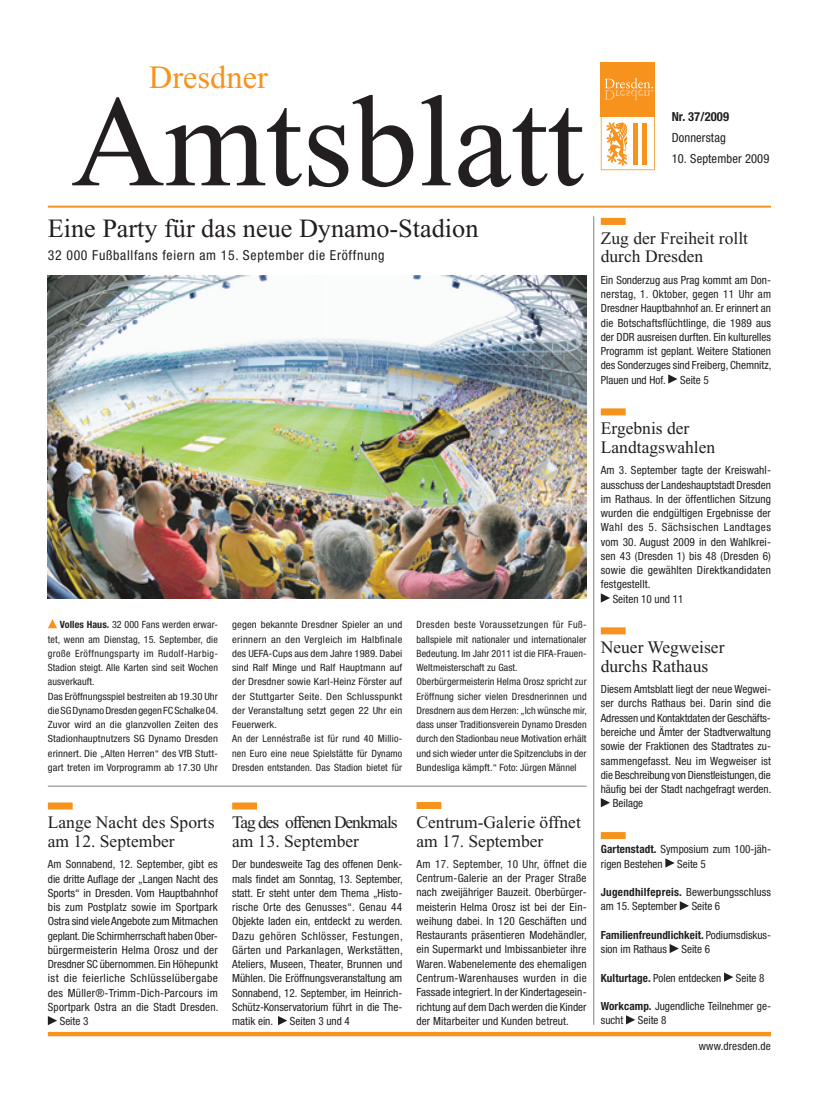
<style>
.page{position:relative;width:833px;height:1117px;background:#fff}
.page>*{position:absolute;margin:0;border:0;box-sizing:border-box;transform-origin:0 0}
.t1{font:130px "Times";color:#231f20}
.t2{font:32.5px "Times";color:#f7931d}
.t3{font:26.25px "Times";color:#231f20}
.t4{font:17.5px/18.8px "Times";color:#231f20}
.t5{font:17.5px/18.8px "Times";letter-spacing:-.06em;color:#231f20}
.t6{font:condensed 13.75px "Helvetica Neue";letter-spacing:.05em;color:#231f20}
.t7{font:700 condensed 12.5px/21px "Helvetica Neue";letter-spacing:.01em;color:#231f20}
.t8{font:condensed 12.5px "Helvetica Neue";letter-spacing:.01em;color:#231f20}
.t9{font:condensed 11.25px/14.2px "Helvetica Neue";letter-spacing:.005em;color:#231f20}
.t10{font:condensed 11.25px "Helvetica Neue";letter-spacing:.04em;color:#231f20}
.t11{font:condensed 11.25px "Helvetica Neue";letter-spacing:.025em;color:#231f20}
.t12{font:condensed 11.25px "Helvetica Neue";letter-spacing:.045em;color:#231f20}
.t13{font:condensed 10px/14.2px "Helvetica Neue";letter-spacing:.01em;color:#231f20}
.t14{font:condensed 10px/14.2px "Helvetica Neue";letter-spacing:.01em;color:#231f20;scale:1.06 1}
.s1{font-weight:700}
.s2{font-weight:400}
</style>
<div class="page">
<div style="left:48px;top:1031px;width:723px;height:5px;background:#f7931d"></div>
<hr style="left:48px;top:206px;width:723px;height:2px;background:#f7931d">
<div style="left:601px;top:62px;width:54px;height:54px;background:#f7931d"></div>
<svg style="left:604px;top:78px;width:49px;height:22px"></svg>
<svg style="left:601px;top:116px;width:54px;height:54px"></svg>
<hr style="left:48px;top:785px;width:538px;height:1px;background:#808285">
<hr style="left:593px;top:216px;width:1px;height:808px;background:#808285">
<img style="left:48px;top:276px;width:538px;height:322px">
<svg style="left:48px;top:619px;width:9px;height:9px"></svg>
<div style="left:48px;top:802px;width:25px;height:7px;background:#f7931d"></div>
<svg style="left:48px;top:1016px;width:9px;height:8px"></svg>
<div style="left:232px;top:802px;width:25px;height:7px;background:#f7931d"></div>
<svg style="left:278px;top:1016px;width:9px;height:8px"></svg>
<div style="left:416px;top:801px;width:25px;height:7px;background:#f7931d"></div>
<div style="left:601px;top:218px;width:24px;height:7px;background:#f7931d"></div>
<div style="left:601px;top:408px;width:24px;height:7px;background:#f7931d"></div>
<div style="left:601px;top:627px;width:24px;height:7px;background:#f7931d"></div>
<svg style="left:601px;top:832px;width:24px;height:6px"></svg>
<svg style="left:668px;top:374px;width:9px;height:9px"></svg>
<svg style="left:601px;top:593px;width:9px;height:9px"></svg>
<svg style="left:601px;top:798px;width:9px;height:9px"></svg>
<svg style="left:665px;top:858px;width:9px;height:9px"></svg>
<svg style="left:679px;top:901px;width:10px;height:9px"></svg>
<svg style="left:669px;top:944px;width:10px;height:8px"></svg>
<svg style="left:724px;top:972px;width:9px;height:9px"></svg>
<svg style="left:626px;top:1015px;width:9px;height:9px"></svg>
<p class="t2" style="left:149px;top:59px;width:121px">Dresdner</p>
<p class="t1" style="left:71px;top:71px;width:514px">Amtsblatt</p>
<p class="t3" style="left:48px;top:214px;width:432px">Eine Party für das neue Dynamo-Stadion</p>
<p class="t6" style="left:48px;top:247px;width:338px">32 000 Fußballfans feiern am 15. September die Eröffnung</p>
<p class="t13" style="left:48px;top:617px;width:172px;text-indent:12px"><span class="s1">Volles Haus.</span> 32 000 Fans werden erwar&shy;tet, wenn am Dienstag, 15. September, die große Eröffnungsparty im Rudolf-Harbig-Stadion steigt. Alle Karten sind seit Wochen ausverkauft.<br>Das Eröffnungsspiel bestreiten ab 19.30 Uhr die SG Dynamo Dresden gegen FC Schalke 04.<br>Zuvor wird an die glanzvollen Zeiten des Stadionhauptnutzers SG Dynamo Dresden erinnert. Die „Alten Herren“ des VfB Stutt&shy;gart treten im Vorprogramm ab 17.30 Uhr</p>
<p class="t14" style="left:232px;top:617px;width:162px">gegen bekannte Dresdner Spieler an und erinnern an den Vergleich im Halbfinale des UEFA-Cups aus dem Jahre 1989. Dabei sind Ralf Minge und Ralf Hauptmann auf der Dresdner sowie Karl-Heinz Förster auf der Stuttgarter Seite. Den Schlusspunkt der Veranstaltung setzt gegen 22 Uhr ein Feuerwerk.<br>An der Lennéstraße ist für rund 40 Millio&shy;nen Euro eine neue Spielstätte für Dynamo Dresden entstanden. Das Stadion bietet für</p>
<p class="t13" style="left:416px;top:617px;width:172px">Dresden beste Voraussetzungen für Fuß&shy;ballspiele mit nationaler und internationaler Bedeutung. Im Jahr 2011 ist die FIFA-Frauen-Weltmeisterschaft zu Gast.<br>Oberbürgermeisterin Helma Orosz spricht zur Eröffnung sicher vielen Dresdnerinnen und Dresdnern aus dem Herzen: „Ich wünsche mir, dass unser Traditionsverein Dynamo Dresden durch den Stadionbau neue Motivation erhält und sich wieder unter die Spitzenclubs in der Bundesliga kämpft.“ Foto: Jürgen Männel</p>
<p class="t4" style="left:48px;top:812px;width:168px">Lange Nacht des Sports am 12. September</p>
<p class="t9" style="left:48px;top:857px;width:171px">Am Sonnabend, 12. September, gibt es</p>
<p class="t9" style="left:48px;top:871px;width:172px">die dritte Auflage der „Langen Nacht des</p>
<p class="t9" style="left:48px;top:885px;width:172px">Sports“ in Dresden. Vom Hauptbahnhof</p>
<p class="t9" style="left:48px;top:899px;width:172px">bis zum Postplatz sowie im Sportpark</p>
<p class="t9" style="left:48px;top:914px;width:172px">Ostra sind viele Angebote zum Mitmachen</p>
<p class="t9" style="left:48px;top:928px;width:172px">geplant. Die Schirmherrschaft haben Ober-</p>
<p class="t9" style="left:48px;top:942px;width:172px">bürgermeisterin Helma Orosz und der</p>
<p class="t9" style="left:48px;top:956px;width:172px">Dresdner SC übernommen. Ein Höhepunkt</p>
<p class="t10" style="left:48px;top:971px;width:171px">ist die feierliche Schlüsselübergabe</p>
<p class="t11" style="left:48px;top:985px;width:171px">des Müller®-Trimm-Dich-Parcours im</p>
<p class="t9" style="left:48px;top:999px;width:172px">Sportpark Ostra an die Stadt Dresden.</p>
<p class="t9" style="left:60px;top:1013px;width:30px">Seite 3</p>
<p class="t5" style="left:232px;top:812px;width:167px">Tag des offenen Denkmals am 13. September</p>
<p class="t9" style="left:232px;top:857px;width:172px;text-align:justify">Der bundesweite Tag des offenen Denk&shy;mals findet am Sonntag, 13. September, statt. Er steht unter dem Thema „Histo&shy;rische Orte des Genusses“. Genau 44<br>Objekte laden ein, entdeckt zu werden.<br>Dazu gehören Schlösser, Festungen, Gärten und Parkanlagen, Werkstätten, Ateliers, Museen, Theater, Brunnen und Mühlen. Die Eröffnungsveranstaltung am Sonnabend, 12. September, im Heinrich-Schütz-Konservatorium führt in die The&shy;matik ein.</p>
<p class="t9" style="left:290px;top:1013px;width:61px">Seiten 3 und 4</p>
<p class="t4" style="left:416px;top:812px;width:166px">Centrum-Galerie öffnet am 17. September</p>
<p class="t9" style="left:416px;top:856px;width:172px">Am 17. September, 10 Uhr, öffnet die Centrum-Galerie an der Prager Straße nach zweijähriger Bauzeit. Oberbürger&shy;meisterin Helma Orosz ist bei der Ein&shy;weihung dabei. In 120 Geschäften und Restaurants präsentieren Modehändler, ein Supermarkt und Imbissanbieter ihre Waren. Wabenelemente des ehemaligen Centrum-Warenhauses wurden in die Fassade integriert. In der Kindertagesein&shy;richtung auf dem Dach werden die Kinder der Mitarbeiter und Kunden betreut.</p>
<p class="t7" style="left:671px;top:106px;width:59px">Nr. 37/2009<br><span class="s2">Donnerstag</span></p>
<p class="t8" style="left:671px;top:152px;width:99px">10. September 2009</p>
<p class="t4" style="left:601px;top:228px;width:149px">Zug der Freiheit rollt durch Dresden</p>
<p class="t9" style="left:601px;top:273px;width:172px">Ein Sonderzug aus Prag kommt am Don&shy;nerstag, 1. Oktober, gegen 11 Uhr am Dresdner Hauptbahnhof an. Er erinnert an die Botschaftsflüchtlinge, die 1989 aus der DDR ausreisen durften. Ein kulturelles Programm ist geplant. Weitere Stationen des Sonderzuges sind Freiberg, Chemnitz, Plauen und Hof.</p>
<p class="t9" style="left:680px;top:372px;width:30px">Seite 5</p>
<p class="t4" style="left:601px;top:419px;width:116px">Ergebnis der<br>Landtagswahlen</p>
<p class="t9" style="left:601px;top:463px;width:170px">Am 3. September tagte der Kreiswahl-</p>
<p class="t9" style="left:601px;top:477px;width:172px">ausschuss der Landeshauptstadt Dresden</p>
<p class="t9" style="left:601px;top:491px;width:172px">im Rathaus. In der öffentlichen Sitzung</p>
<p class="t9" style="left:601px;top:506px;width:172px">wurden die endgültigen Ergebnisse der</p>
<p class="t12" style="left:601px;top:520px;width:172px">Wahl des 5. Sächsischen Landtages</p>
<p class="t9" style="left:601px;top:534px;width:172px">vom 30. August 2009 in den Wahlkrei-</p>
<p class="t9" style="left:601px;top:548px;width:172px">sen 43 (Dresden 1) bis 48 (Dresden 6)</p>
<p class="t9" style="left:601px;top:563px;width:172px">sowie die gewählten Direktkandidaten</p>
<p class="t9" style="left:601px;top:577px;width:51px">festgestellt.</p>
<p class="t9" style="left:613px;top:591px;width:72px">Seiten 10 und 11</p>
<p class="t4" style="left:601px;top:637px;width:125px">Neuer Wegweiser durchs Rathaus</p>
<p class="t9" style="left:601px;top:682px;width:172px">Diesem Amtsblatt liegt der neue Wegwei-</p>
<p class="t9" style="left:601px;top:696px;width:172px">ser durchs Rathaus bei. Darin sind die</p>
<p class="t9" style="left:601px;top:710px;width:171px">Adressen und Kontaktdaten der Geschäfts-</p>
<p class="t9" style="left:601px;top:724px;width:172px">bereiche und Ämter der Stadtverwaltung</p>
<p class="t9" style="left:601px;top:739px;width:172px">sowie der Fraktionen des Stadtrates zu-</p>
<p class="t9" style="left:601px;top:753px;width:172px">sammengefasst. Neu im Wegweiser ist</p>
<p class="t9" style="left:601px;top:767px;width:171px">die Beschreibung von Dienstleistungen, die</p>
<p class="t9" style="left:601px;top:781px;width:172px">häufig bei der Stadt nachgefragt werden.</p>
<p class="t9" style="left:613px;top:796px;width:32px">Beilage</p>
<p class="t9" style="left:601px;top:842px;width:170px"><span class="s1">Gartenstadt.</span> Symposium zum 100-jäh&shy;rigen Bestehen</p>
<p class="t9" style="left:677px;top:856px;width:30px">Seite 5</p>
<p class="t9" style="left:601px;top:884px;width:172px"><span class="s1">Jugendhilfepreis.</span> Bewerbungsschluss am 15. September</p>
<p class="t9" style="left:691px;top:899px;width:30px">Seite 6</p>
<p class="t9" style="left:601px;top:927px;width:172px"><span class="s1">Familienfreundlichkeit.</span> Podiumsdiskus&shy;sion im Rathaus</p>
<p class="t9" style="left:681px;top:941px;width:30px">Seite 6</p>
<p class="t9" style="left:601px;top:970px;width:122px"><span class="s1">Kulturtage.</span> Polen entdecken</p>
<p class="t9" style="left:736px;top:970px;width:30px">Seite 8</p>
<p class="t9" style="left:601px;top:998px;width:169px"><span class="s1">Workcamp.</span> Jugendliche Teilnehmer ge-- sucht</p>
<p class="t9" style="left:638px;top:1013px;width:30px">Seite 8</p>
<p class="t9" style="left:699px;top:1038px;width:74px">www.dresden.de</p>
</div>
